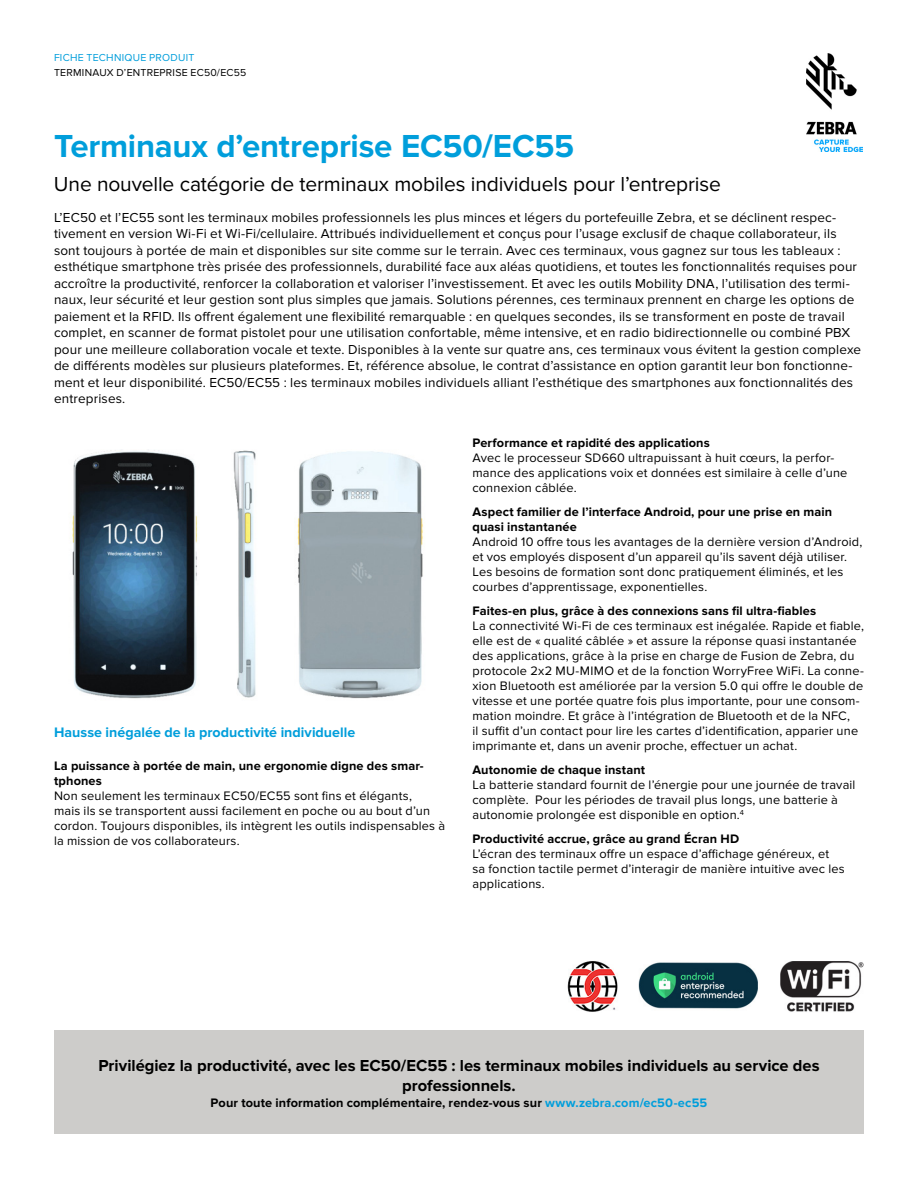
<style>
.page{position:relative;width:918px;height:1188px;background:#fff}
.page>*{position:absolute;margin:0;border:0;box-sizing:border-box;transform-origin:0 0}
.t1{font:700 33px "Proxima Nova";letter-spacing:-.005em;color:#009edb}
.t2{font:21px "Proxima Nova";letter-spacing:-.005em;color:#000}
.t3{font:700 16.5px/20.2px "Proxima Nova";color:#000;text-align:center}
.t4{font:700 14.25px "Proxima Nova";color:#009edb}
.t5{font:13.5px/16.5px "Proxima Nova";letter-spacing:.01em;color:#000}
.t6{font:12.75px/15px "Proxima Nova";letter-spacing:.015em;color:#000}
.t7{font:700 12.75px/15px "Proxima Nova";letter-spacing:.01em;color:#000}
.t8{font:10.5px "Proxima Nova";letter-spacing:.025em;color:#000}
.t9{font:10.5px "Proxima Nova";letter-spacing:.025em;color:#009edb}
.s1{color:#009edb}
</style>
<div class="page">
<img style="left:806px;top:54px;width:56px;height:97px">
<div style="left:54px;top:1031px;width:810px;height:103px;background:#cdccca"></div>
<img style="left:567px;top:961px;width:297px;height:51px">
<img style="left:72px;top:450px;width:351px;height:249px">
<p class="t9" style="left:54px;top:52px;width:142px">FICHE TECHNIQUE PRODUIT</p>
<p class="t8" style="left:54px;top:66px;width:194px">TERMINAUX D’ENTREPRISE EC50/EC55</p>
<h1 class="t1" style="left:54px;top:127px;width:522px">Terminaux d’entreprise EC50/EC55</h1>
<h2 class="t2" style="left:54px;top:172px;width:668px">Une nouvelle catégorie de terminaux mobiles individuels pour l’entreprise</h2>
<p class="t5" style="left:54px;top:209px;width:809px">L’EC50 et l’EC55 sont les terminaux mobiles professionnels les plus minces et légers du portefeuille Zebra, et se déclinent respec&shy;tivement en version Wi-Fi et Wi-Fi/cellulaire. Attribués individuellement et conçus pour l’usage exclusif de chaque collaborateur, ils sont toujours à portée de main et disponibles sur site comme sur le terrain. Avec ces terminaux, vous gagnez sur tous les tableaux : esthétique smartphone très prisée des professionnels, durabilité face aux aléas quotidiens, et toutes les fonctionnalités requises pour accroître la productivité, renforcer la collaboration et valoriser l’investissement. Et avec les outils Mobility DNA, l’utilisation des termi&shy;naux, leur sécurité et leur gestion sont plus simples que jamais. Solutions pérennes, ces terminaux prennent en charge les options de paiement et la RFID. Ils offrent également une flexibilité remarquable : en quelques secondes, ils se transforment en poste de travail complet, en scanner de format pistolet pour une utilisation confortable, même intensive, et en radio bidirectionnelle ou combiné PBX pour une meilleure collaboration vocale et texte. Disponibles à la vente sur quatre ans, ces terminaux vous évitent la gestion complexe de différents modèles sur plusieurs plateformes. Et, référence absolue, le contrat d’assistance en option garantit leur bon fonctionne&shy;ment et leur disponibilité. EC50/EC55 : les terminaux mobiles individuels alliant l’esthétique des smartphones aux fonctionnalités des entreprises.</p>
<p class="t4" style="left:54px;top:724px;width:303px">Hausse inégalée de la productivité individuelle</p>
<p class="t7" style="left:54px;top:758px;width:371px">La puissance à portée de main, une ergonomie digne des smar&shy;tphones</p>
<p class="t6" style="left:54px;top:788px;width:393px">Non seulement les terminaux EC50/EC55 sont fins et élégants,<br>mais ils se transportent aussi facilement en poche ou au bout d’un cordon. Toujours disponibles, ils intègrent les outils indispensables à la mission de vos collaborateurs.</p>
<p class="t7" style="left:472px;top:435px;width:239px">Performance et rapidité des applications</p>
<p class="t6" style="left:472px;top:450px;width:376px">Avec le processeur SD660 ultrapuissant à huit cœurs, la perfor&shy;mance des applications voix et données est similaire à celle d’une connexion câblée.</p>
<p class="t7" style="left:472px;top:504px;width:361px">Aspect familier de l’interface Android, pour une prise en main quasi instantanée</p>
<p class="t6" style="left:472px;top:534px;width:391px">Android 10 offre tous les avantages de la dernière version d’Android, et vos employés disposent d’un appareil qu’ils savent déjà utiliser.<br>Les besoins de formation sont donc pratiquement éliminés, et les courbes d’apprentissage, exponentielles.</p>
<p class="t7" style="left:472px;top:603px;width:345px">Faites-en plus, grâce à des connexions sans fil ultra-fiables</p>
<p class="t6" style="left:472px;top:618px;width:393px">La connectivité Wi-Fi de ces terminaux est inégalée. Rapide et fiable, elle est de « qualité câblée » et assure la réponse quasi instantanée des applications, grâce à la prise en charge de Fusion de Zebra, du protocole 2x2 MU-MIMO et de la fonction WorryFree WiFi. La conne&shy;xion Bluetooth est améliorée par la version 5.0 qui offre le double de vitesse et une portée quatre fois plus importante, pour une consom&shy;mation moindre. Et grâce à l’intégration de Bluetooth et de la NFC,<br>il suffit d’un contact pour lire les cartes d’identification, apparier une imprimante et, dans un avenir proche, effectuer un achat.</p>
<p class="t7" style="left:472px;top:762px;width:174px">Autonomie de chaque instant</p>
<p class="t6" style="left:472px;top:777px;width:384px">La batterie standard fournit de l’énergie pour une journée de travail complète. Pour les périodes de travail plus longs, une batterie à autonomie prolongée est disponible en option.<sup>4</sup></p>
<p class="t7" style="left:473px;top:831px;width:268px">Productivité accrue, grâce au grand Écran HD</p>
<p class="t6" style="left:473px;top:846px;width:374px">L’écran des terminaux offre un espace d’affichage généreux, et sa fonction tactile permet d’interagir de manière intuitive avec les applications.</p>
<p class="t3" style="left:98px;top:1056px;width:723px">Privilégiez la productivité, avec les EC50/EC55 : les terminaux mobiles individuels au service des professionnels.</p>
<p class="t7" style="left:211px;top:1095px;width:498px">Pour toute information complémentaire, rendez-vous sur <span class="s1">www.zebra.com/ec50-ec55</span></p>
</div>
